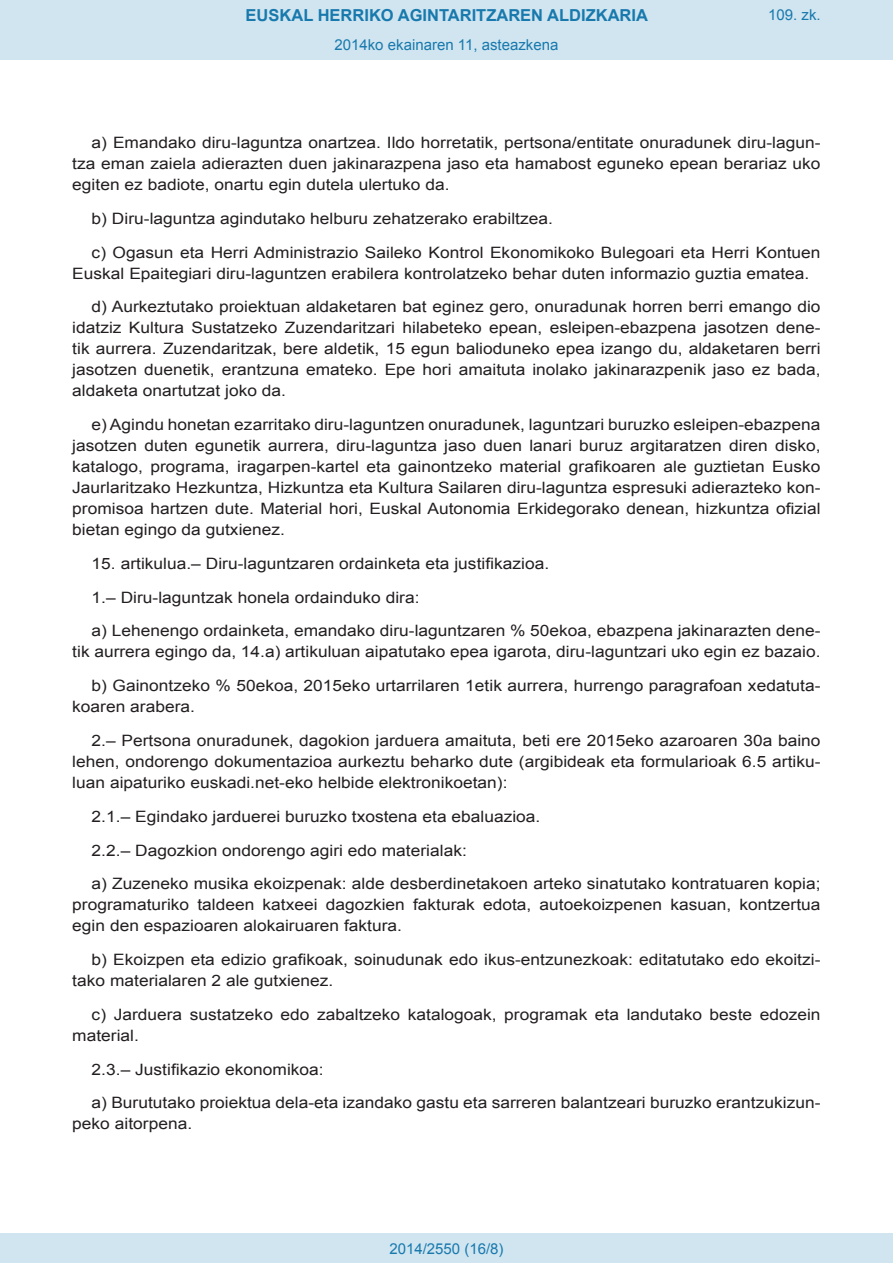
<style>
.page{position:relative;width:893px;height:1263px;background:#fff}
.page>*{position:absolute;margin:0;border:0;box-sizing:border-box;transform-origin:0 0}
.t1{font:700 16.5px "Arial";color:#1879ad}
.BOPVDetalle{font:15.6px/21px "Arial";color:#231f20;text-align:justify;scale:1.11 1}
.Paginacion_Centro{font:15px "Arial";color:#1879ad}
</style>
<div class="page">
<div style="left:0;top:0;width:893px;height:60px;background:#d0e5f0"></div>
<div style="left:0;top:1233px;width:893px;height:30px;background:#d0e5f0"></div>
<p class="t1" style="left:246px;top:4px;width:404px">EUSKAL HERRIKO AGINTARITZAREN ALDIZKARIA</p>
<p class="Paginacion_Centro" style="left:334px;top:35px;width:226px">2014ko ekainaren 11, asteazkena</p>
<p class="Paginacion_Centro" style="left:768px;top:5px;width:54px">109. zk.</p>
<p class="BOPVDetalle" style="left:72px;top:132px;width:676px;text-indent:19px">a) Emandako diru-laguntza onartzea. Ildo horretatik, pertsona/entitate onuradunek diru-lagun&shy;tza eman zaiela adierazten duen jakinarazpena jaso eta hamabost eguneko epean berariaz uko egiten ez badiote, onartu egin dutela ulertuko da.</p>
<p class="BOPVDetalle" style="left:92px;top:208px;width:417px">b) Diru-laguntza agindutako helburu zehatzerako erabiltzea.</p>
<p class="BOPVDetalle" style="left:72px;top:242px;width:676px;text-indent:19px">c) Ogasun eta Herri Administrazio Saileko Kontrol Ekonomikoko Bulegoari eta Herri Kontuen<br>Euskal Epaitegiari diru-laguntzen erabilera kontrolatzeko behar duten informazio guztia ematea.</p>
<p class="BOPVDetalle" style="left:72px;top:297px;width:676px;text-indent:19px">d) Aurkeztutako proiektuan aldaketaren bat eginez gero, onuradunak horren berri emango dio idatziz Kultura Sustatzeko Zuzendaritzari hilabeteko epean, esleipen-ebazpena jasotzen dene&shy;tik aurrera. Zuzendaritzak, bere aldetik, 15 egun balioduneko epea izango du, aldaketaren berri jasotzen duenetik, erantzuna emateko. Epe hori amaituta inolako jakinarazpenik jaso ez bada, aldaketa onartutzat joko da.</p>
<p class="BOPVDetalle" style="left:72px;top:414px;width:676px;text-indent:19px">e) Agindu honetan ezarritako diru-laguntzen onuradunek, laguntzari buruzko esleipen-ebazpena jasotzen duten egunetik aurrera, diru-laguntza jaso duen lanari buruz argitaratzen diren disko, katalogo, programa, iragarpen-kartel eta gainontzeko material grafikoaren ale guztietan Eusko Jaurlaritzako Hezkuntza, Hizkuntza eta Kultura Sailaren diru-laguntza espresuki adierazteko kon&shy;promisoa hartzen dute. Material hori, Euskal Autonomia Erkidegorako denean, hizkuntza ofizial bietan egingo da gutxienez.</p>
<p class="BOPVDetalle" style="left:92px;top:553px;width:414px">15. artikulua.– Diru-laguntzaren ordainketa eta justifikazioa.</p>
<p class="BOPVDetalle" style="left:92px;top:587px;width:297px">1.– Diru-laguntzak honela ordainduko dira:</p>
<p class="BOPVDetalle" style="left:72px;top:621px;width:676px;text-align:right">a) Lehenengo ordainketa, emandako diru-laguntzaren % 50ekoa, ebazpena jakinarazten dene&shy;tik aurrera egingo da, 14.a) artikuluan aipatutako epea igarota, diru-laguntzari uko egin ez bazaio.</p>
<p class="BOPVDetalle" style="left:72px;top:675px;width:676px;text-indent:19px">b) Gainontzeko % 50ekoa, 2015eko urtarrilaren 1etik aurrera, hurrengo paragrafoan xedatuta&shy;koaren arabera.</p>
<p class="BOPVDetalle" style="left:72px;top:730px;width:676px;text-indent:19px">2.– Pertsona onuradunek, dagokion jarduera amaituta, beti ere 2015eko azaroaren 30a baino lehen, ondorengo dokumentazioa aurkeztu beharko dute (argibideak eta formularioak 6.5 artiku&shy;luan aipaturiko euskadi.net-eko helbide elektronikoetan):</p>
<p class="BOPVDetalle" style="left:92px;top:806px;width:406px">2.1.– Egindako jarduerei buruzko txostena eta ebaluazioa.</p>
<p class="BOPVDetalle" style="left:92px;top:840px;width:340px">2.2.– Dagozkion ondorengo agiri edo materialak:</p>
<p class="BOPVDetalle" style="left:72px;top:873px;width:676px;text-indent:19px">a) Zuzeneko musika ekoizpenak: alde desberdinetakoen arteko sinatutako kontratuaren kopia; programaturiko taldeen katxeei dagozkien fakturak edota, autoekoizpenen kasuan, kontzertua egin den espazioaren alokairuaren faktura.</p>
<p class="BOPVDetalle" style="left:72px;top:949px;width:676px;text-indent:19px">b) Ekoizpen eta edizio grafikoak, soinudunak edo ikus-entzunezkoak: editatutako edo ekoitzi&shy;tako materialaren 2 ale gutxienez.</p>
<p class="BOPVDetalle" style="left:72px;top:1004px;width:676px;text-indent:19px">c) Jarduera sustatzeko edo zabaltzeko katalogoak, programak eta landutako beste edozein material.</p>
<p class="BOPVDetalle" style="left:92px;top:1059px;width:211px">2.3.– Justifikazio ekonomikoa:</p>
<p class="BOPVDetalle" style="left:72px;top:1092px;width:676px;text-indent:19px">a) Burututako proiektua dela-eta izandako gastu eta sarreren balantzeari buruzko erantzukizun&shy;peko aitorpena.</p>
<p class="Paginacion_Centro" style="left:389px;top:1238px;width:116px">2014/2550 (16/8)</p>
</div>
